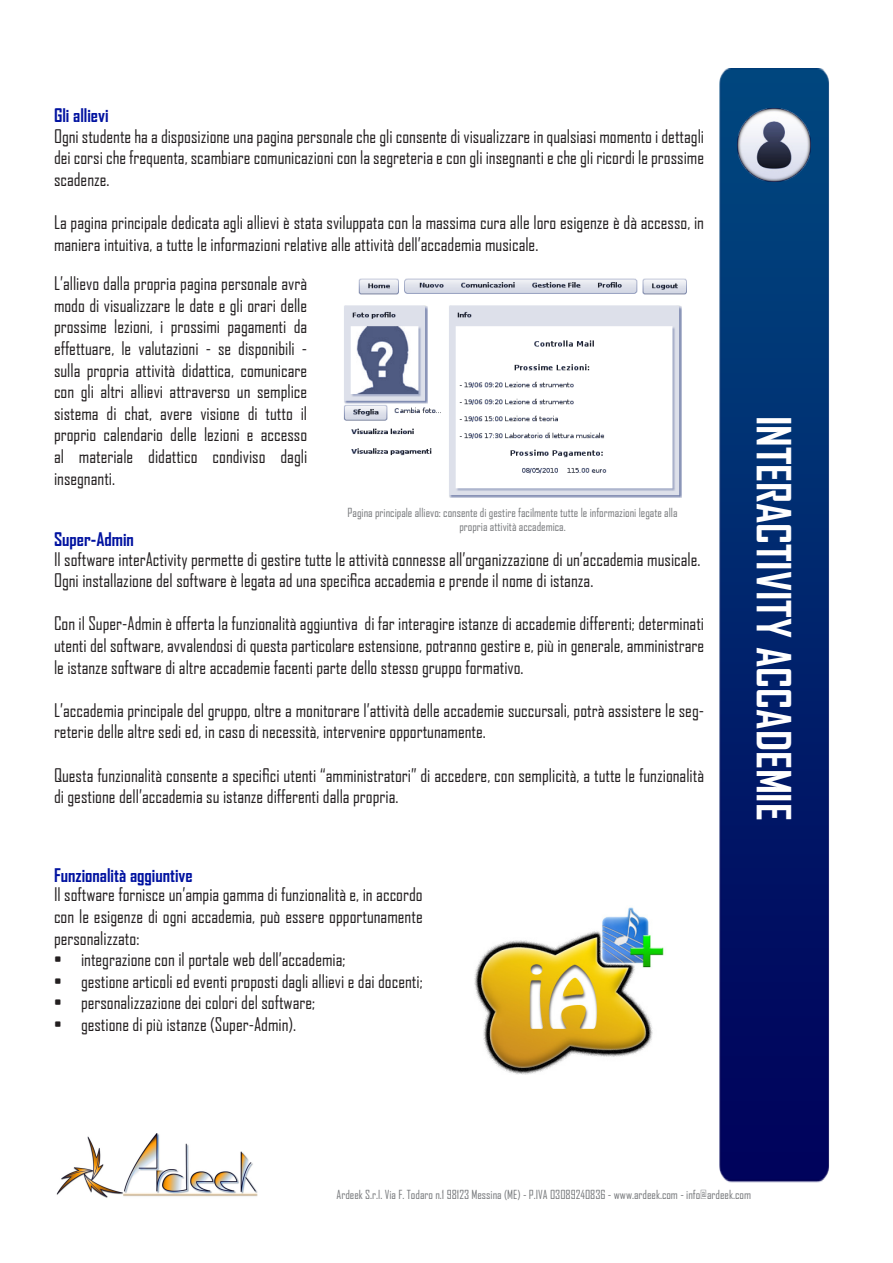
<style>
.page{position:relative;width:893px;height:1263px;background:#fff}
.page>*{position:absolute;margin:0;border:0;box-sizing:border-box;transform-origin:0 0}
.t1{font:700 45px "Agency FB";color:#fff}
.t2{font:18px/21.6px "Agency FB";color:#231f20;text-align:justify}
.t3{font:700 18px "Agency FB";color:#0012a0}
.t4{font:12px/14.4px "Agency FB";color:#76787b;text-align:center}
</style>
<div class="page">
<img style="left:719px;top:68px;width:110px;height:1114px">
<img style="left:56px;top:1133px;width:202px;height:65px">
<img style="left:737px;top:109px;width:74px;height:73px">
<img style="left:343px;top:278px;width:344px;height:220px">
<img style="left:474px;top:907px;width:190px;height:168px">
<p class="t3" style="left:54px;top:104px;width:56px">Gli allievi</p>
<p class="t2" style="left:54px;top:125px;width:652px">Ogni studente ha a disposizione una pagina personale che gli consente di visualizzare in qualsiasi momento i dettagli dei corsi che frequenta, scambiare comunicazioni con la segreteria e con gli insegnanti e che gli ricordi le prossime scadenze.</p>
<p class="t2" style="left:54px;top:211px;width:652px">La pagina principale dedicata agli allievi è stata sviluppata con la massima cura alle loro esigenze è dà accesso, in maniera intuitiva, a tutte le informazioni relative alle attività dell’accademia musicale.</p>
<p class="t2" style="left:54px;top:272px;width:255px">L’allievo dalla propria pagina personale avrà modo di visualizzare le date e gli orari delle prossime lezioni, i prossimi pagamenti da effettuare, le valutazioni - se disponibili - sulla propria attività didattica, comunicare con gli altri allievi attraverso un semplice sistema di chat, avere visione di tutto il proprio calendario delle lezioni e accesso al materiale didattico condiviso dagli insegnanti.</p>
<p class="t4" style="left:348px;top:505px;width:331px">Pagina principale allievo: consente di gestire facilmente tutte le informazioni legate alla propria attività accademica.</p>
<p class="t3" style="left:54px;top:528px;width:81px">Super-Admin</p>
<p class="t2" style="left:54px;top:548px;width:648px">Il software interActivity permette di gestire tutte le attività connesse all’organizzazione di un’accademia musicale.</p>
<p class="t2" style="left:54px;top:569px;width:541px">Ogni installazione del software è legata ad una specifica accademia e prende il nome di istanza.</p>
<p class="t2" style="left:54px;top:613px;width:652px">Con il Super-Admin è offerta la funzionalità aggiuntiva di far interagire istanze di accademie differenti; determinati utenti del software, avvalendosi di questa particolare estensione, potranno gestire e, più in generale, amministrare le istanze software di altre accademie facenti parte dello stesso gruppo formativo.</p>
<p class="t2" style="left:54px;top:699px;width:652px">L’accademia principale del gruppo, oltre a monitorare l’attività delle accademie succursali, potrà assistere le seg&shy;reterie delle altre sedi ed, in caso di necessità, intervenire opportunamente.</p>
<p class="t2" style="left:54px;top:764px;width:652px">Questa funzionalità consente a specifici utenti “amministratori” di accedere, con semplicità, a tutte le funzionalità di gestione dell’accademia su istanze differenti dalla propria.</p>
<p class="t3" style="left:54px;top:864px;width:140px">Funzionalità aggiuntive</p>
<p class="t2" style="left:54px;top:883px;width:370px">Il software fornisce un’ampia gamma di funzionalità e, in accordo con le esigenze di ogni accademia, può essere opportunamente personalizzato:</p>
<p class="t2" style="left:54px;top:948px;width:293px">• integrazione con il portale web dell’accademia;</p>
<p class="t2" style="left:54px;top:970px;width:370px">• gestione articoli ed eventi proposti dagli allievi e dai docenti;</p>
<p class="t2" style="left:54px;top:991px;width:263px">• personalizzazione dei colori del software;</p>
<p class="t2" style="left:54px;top:1013px;width:244px">• gestione di più istanze (Super-Admin).</p>
<h1 class="t1" style="left:802px;top:415px;width:407px;rotate:90deg">INTERACTIVITY ACCADEMIE</h1>
<p class="t4" style="left:337px;top:1187px;width:416px">Ardeek S.r.l. Via F. Todaro n.1 98123 Messina (ME) - P.IVA 03089240836 - www.ardeek.com - info@ardeek.com</p>
</div>
